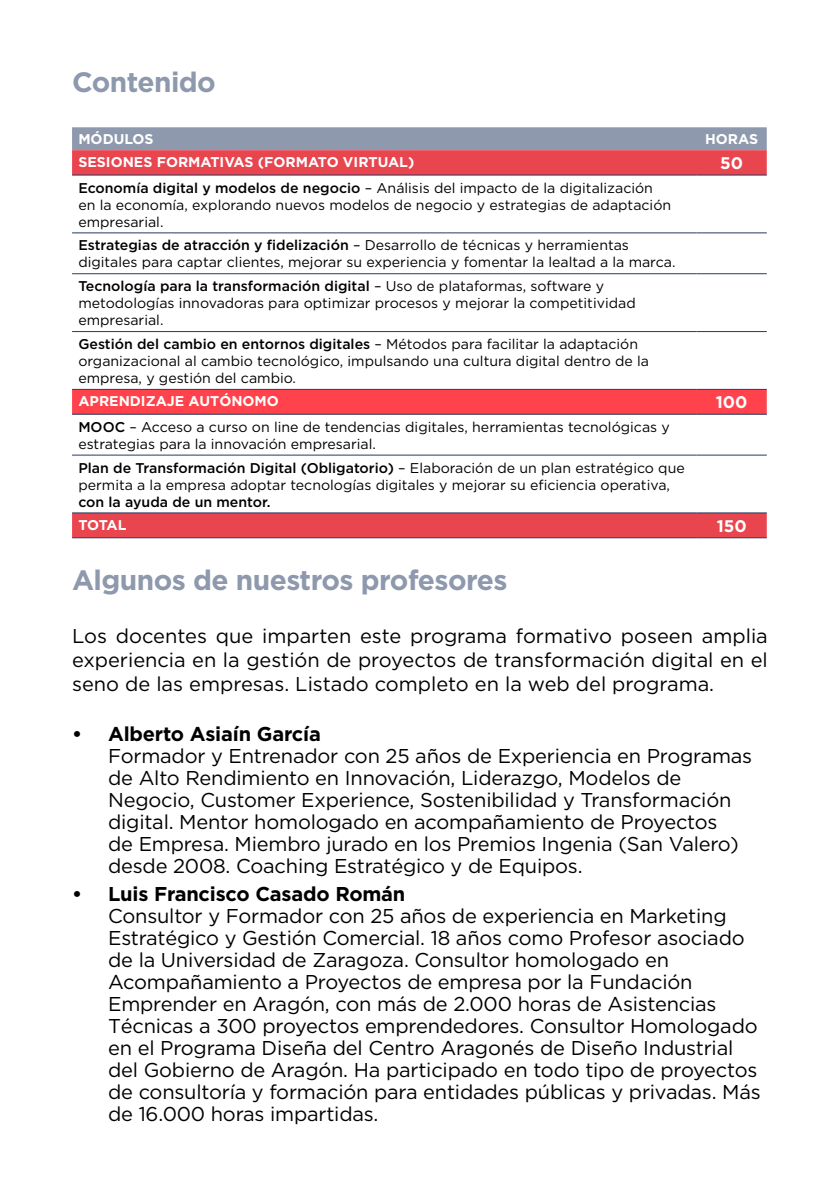
<style>
.page{position:relative;width:840px;height:1191px;background:#fff}
.page>*{position:absolute;margin:0;border:0;box-sizing:border-box;transform-origin:0 0}
.t1{font:700 28px "Gotham";letter-spacing:-.02em;color:#8e99ad}
.t2{font:20px/22px "Gotham";letter-spacing:-.01em;color:#000}
.t3{font:700 20px "Gotham";letter-spacing:-.01em;color:#000}
.t4{font:700 16.8px "Gotham";color:#fff}
.t5{font:14.2px/17px "Gotham";color:#000}
.t6{font:14.2px/17px "Gotham";color:#020203}
.t7{font:700 14.2px "Gotham";color:#fff}
.t8{font:500 14.2px "Gotham";color:#000}
.s1{font-weight:500}
</style>
<div class="page">
<svg style="left:72px;top:127px;width:694px;height:48px;background:#bc6e7d"></svg>
<div style="left:72px;top:390px;width:694px;height:24px;background:#ff424b"></div>
<div style="left:72px;top:513px;width:694px;height:24px;background:#e9454f"></div>
<hr style="left:72px;top:175px;width:624px;height:1px;background:#263b61">
<hr style="left:696px;top:175px;width:70px;height:1px;background:#263b61">
<hr style="left:72px;top:232px;width:624px;height:1px;background:#263b61">
<hr style="left:696px;top:232px;width:70px;height:1px;background:#263b61">
<hr style="left:72px;top:273px;width:624px;height:1px;background:#263b61">
<hr style="left:696px;top:273px;width:70px;height:1px;background:#263b61">
<hr style="left:72px;top:331px;width:624px;height:1px;background:#263b61">
<hr style="left:696px;top:331px;width:70px;height:1px;background:#263b61">
<hr style="left:72px;top:389px;width:624px;height:1px;background:#263b61">
<hr style="left:696px;top:389px;width:70px;height:1px;background:#263b61">
<hr style="left:72px;top:414px;width:624px;height:1px;background:#263b61">
<hr style="left:696px;top:414px;width:70px;height:1px;background:#263b61">
<hr style="left:72px;top:454px;width:624px;height:1px;background:#263b61">
<hr style="left:696px;top:454px;width:70px;height:1px;background:#263b61">
<hr style="left:72px;top:512px;width:624px;height:1px;background:#263b61">
<hr style="left:696px;top:512px;width:70px;height:1px;background:#263b61">
<hr style="left:72px;top:537px;width:624px;height:1px;background:#263b61">
<hr style="left:696px;top:537px;width:70px;height:1px;background:#263b61">
<h1 class="t1" style="left:72px;top:66px;width:145px">Contenido</h1>
<p class="t7" style="left:78px;top:131px;width:77px">MÓDULOS</p>
<p class="t7" style="left:704px;top:131px;width:55px">HORAS</p>
<p class="t7" style="left:78px;top:154px;width:337px">SESIONES FORMATIVAS (FORMATO VIRTUAL)</p>
<p class="t4" style="left:719px;top:153px;width:24px">50</p>
<p class="t6" style="left:78px;top:179px;width:594px"><span class="s1">Economía digital y modelos de negocio</span> – Análisis del impacto de la digitalización en la economía, explorando nuevos modelos de negocio y estrategias de adaptación empresarial.</p>
<p class="t5" style="left:78px;top:237px;width:598px"><span class="s1">Estrategias de atracción y fidelización</span> – Desarrollo de técnicas y herramientas digitales para captar clientes, mejorar su experiencia y fomentar la lealtad a la marca.</p>
<p class="t5" style="left:78px;top:277px;width:558px"><span class="s1">Tecnología para la transformación digital</span> – Uso de plataformas, software y metodologías innovadoras para optimizar procesos y mejorar la competitividad empresarial.</p>
<p class="t5" style="left:78px;top:335px;width:572px"><span class="s1">Gestión del cambio en entornos digitales</span> – Métodos para facilitar la adaptación organizacional al cambio tecnológico, impulsando una cultura digital dentro de la empresa, y gestión del cambio.</p>
<p class="t7" style="left:78px;top:393px;width:202px">APRENDIZAJE AUTÓNOMO</p>
<p class="t4" style="left:715px;top:392px;width:33px">100</p>
<p class="t5" style="left:78px;top:418px;width:592px"><span class="s1">MOOC</span> – Acceso a curso on line de tendencias digitales, herramientas tecnológicas y estrategias para la innovación empresarial.</p>
<p class="t5" style="left:78px;top:459px;width:607px"><span class="s1">Plan de Transformación Digital (Obligatorio)</span> – Elaboración de un plan estratégico que permita a la empresa adoptar tecnologías digitales y mejorar su eficiencia operativa,</p>
<p class="t8" style="left:78px;top:492px;width:193px">con la ayuda de un mentor.</p>
<p class="t7" style="left:78px;top:516px;width:50px">TOTAL</p>
<p class="t4" style="left:716px;top:516px;width:31px">150</p>
<h1 class="t1" style="left:72px;top:564px;width:436px">Algunos de nuestros profesores</h1>
<p class="t2" style="left:72px;top:623px;width:696px;line-height:24px;text-align:justify">Los docentes que imparten este programa formativo poseen amplia experiencia en la gestión de proyectos de transformación digital en el seno de las empresas. Listado completo en la web del programa.</p>
<p class="t3" style="left:72px;top:722px;width:250px">• Alberto Asiaín García</p>
<p class="t2" style="left:108px;top:744px;width:645px">Formador y Entrenador con 25 años de Experiencia en Programas de Alto Rendimiento en Innovación, Liderazgo, Modelos de Negocio, Customer Experience, Sostenibilidad y Transformación digital. Mentor homologado en acompañamiento de Proyectos<br>de Empresa. Miembro jurado en los Premios Ingenia (San Valero) desde 2008. Coaching Estratégico y de Equipos.</p>
<p class="t3" style="left:72px;top:882px;width:334px">• Luis Francisco Casado Román</p>
<p class="t2" style="left:108px;top:904px;width:653px">Consultor y Formador con 25 años de experiencia en Marketing Estratégico y Gestión Comercial. 18 años como Profesor asociado de la Universidad de Zaragoza. Consultor homologado en Acompañamiento a Proyectos de empresa por la Fundación Emprender en Aragón, con más de 2.000 horas de Asistencias Técnicas a 300 proyectos emprendedores. Consultor Homologado en el Programa Diseña del Centro Aragonés de Diseño Industrial del Gobierno de Aragón. Ha participado en todo tipo de proyectos de consultoría y formación para entidades públicas y privadas. Más de 16.000 horas impartidas.</p>
</div>
